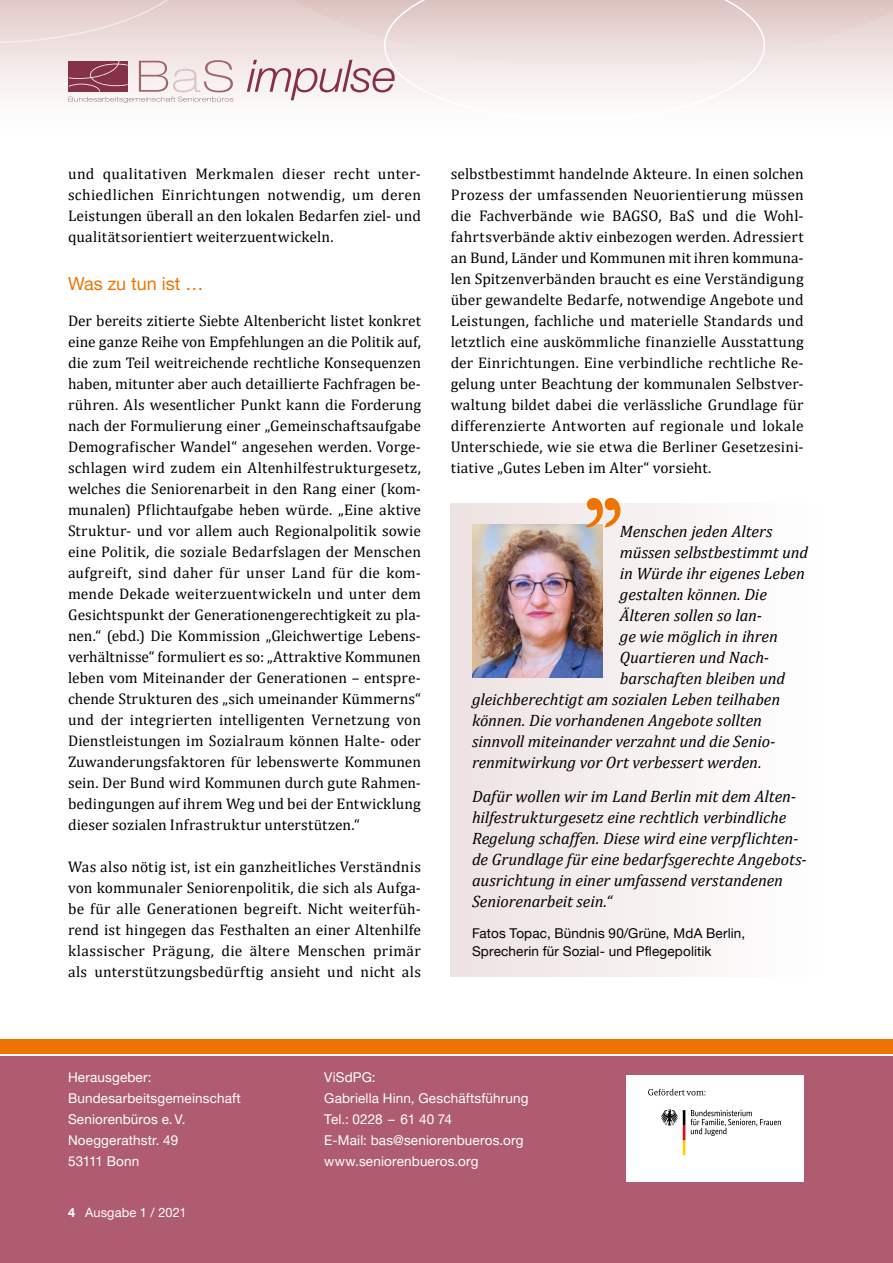
<style>
.page{position:relative;width:893px;height:1263px;background:#fff}
.page>*{position:absolute;margin:0;border:0;box-sizing:border-box;transform-origin:0 0}
.t1{font:18px "Helvetica Neue LT Pro";color:#ee7402}
.t2{font:italic 16.5px/21px "Cambria";letter-spacing:-.005em;color:#000}
.t3{font:15.45px/21px "Cambria";letter-spacing:.01em;color:#000;text-align:justify}
.t4{font:13.5px/21px "Helvetica Neue LT Pro";letter-spacing:.01em;color:#fff}
.t5{font:13.5px/18px "Helvetica Neue LT Pro";letter-spacing:.01em;color:#000}
.t6{font:12.75px "Helvetica Neue LT Pro";letter-spacing:.015em;color:#fff}
.s1{font-weight:700}
</style>
<div class="page">
<div style="left:0;top:0;width:893px;height:143px;background:linear-gradient(to bottom,#e3cdcb,#fff)"></div>
<svg style="left:0;top:0;width:201px;height:43px;background:#e7d4d2"></svg>
<svg style="left:225px;top:0;width:668px;height:68px;background:#e8d7d5"></svg>
<svg style="left:384px;top:0;width:381px;height:121px"></svg>
<div style="left:0;top:1056px;width:893px;height:207px;background:#af5c71"></div>
<div style="left:0;top:1040px;width:893px;height:14px;background:#ee7402"></div>
<svg style="left:247px;top:60px;width:148px;height:40px"></svg>
<svg style="left:69px;top:60px;width:164px;height:43px"></svg>
<div style="left:626px;top:1074px;width:178px;height:107px;background:#fff"></div>
<svg style="left:661px;top:1109px;width:120px;height:46px"></svg>
<svg style="left:648px;top:1089px;width:57px;height:6px"></svg>
<div style="left:451px;top:503px;width:377px;height:474px;background:linear-gradient(to right,#ece2e1,#fff)"></div>
<img style="left:472px;top:524px;width:131px;height:153px">
<svg style="left:585px;top:498px;width:35px;height:29px"></svg>
<p class="t3" style="left:68px;top:163px;width:354px">und qualitativen Merkmalen dieser recht unter&shy;schiedlichen Einrichtungen notwendig, um deren Leistungen überall an den lokalen Bedarfen ziel- und qualitätsorientiert weiterzuentwickeln.</p>
<p class="t1" style="left:68px;top:272px;width:137px">Was zu tun ist …</p>
<p class="t3" style="left:68px;top:310px;width:354px">Der bereits zitierte Siebte Altenbericht listet konkret eine ganze Reihe von Empfehlungen an die Politik auf, die zum Teil weitreichende rechtliche Konsequenzen haben, mitunter aber auch detaillierte Fachfragen be&shy;rühren. Als wesentlicher Punkt kann die Forderung nach der Formulierung einer „Gemeinschaftsaufgabe Demografischer Wandel“ angesehen werden. Vorge&shy;schlagen wird zudem ein Altenhilfestrukturgesetz, welches die Seniorenarbeit in den Rang einer (kom&shy;munalen) Pflichtaufgabe heben würde. „Eine aktive Struktur- und vor allem auch Regionalpolitik sowie eine Politik, die soziale Bedarfslagen der Menschen aufgreift, sind daher für unser Land für die kom&shy;mende Dekade weiterzuentwickeln und unter dem Gesichtspunkt der Generationengerechtigkeit zu pla&shy;nen.“ (ebd.) Die Kommission „Gleichwertige Lebens&shy;verhältnisse“ formuliert es so: „Attraktive Kommunen leben vom Miteinander der Generationen – entspre&shy;chende Strukturen des „sich umeinander Kümmerns“ und der integrierten intelligenten Vernetzung von Dienstleistungen im Sozialraum können Halte- oder Zuwanderungsfaktoren für lebenswerte Kommunen sein. Der Bund wird Kommunen durch gute Rahmen&shy;bedingungen auf ihrem Weg und bei der Entwicklung dieser sozialen Infrastruktur unterstützen.“</p>
<p class="t3" style="left:68px;top:856px;width:354px">Was also nötig ist, ist ein ganzheitliches Verständnis von kommunaler Seniorenpolitik, die sich als Aufga&shy;be für alle Generationen begreift. Nicht weiterfüh&shy;rend ist hingegen das Festhalten an einer Altenhilfe klassischer Prägung, die ältere Menschen primär als unterstützungsbedürftig ansieht und nicht als</p>
<p class="t3" style="left:451px;top:163px;width:354px">selbstbestimmt handelnde Akteure. In einen solchen Prozess der umfassenden Neuorientierung müssen die Fachverbände wie BAGSO, BaS und die Wohl&shy;fahrtsverbände aktiv einbezogen werden. Adressiert an Bund, Länder und Kommunen mit ihren kommuna&shy;len Spitzenverbänden braucht es eine Verständigung über gewandelte Bedarfe, notwendige Angebote und Leistungen, fachliche und materielle Standards und letztlich eine auskömmliche finanzielle Ausstattung der Einrichtungen. Eine verbindliche rechtliche Re&shy;gelung unter Beachtung der kommunalen Selbstver&shy;waltung bildet dabei die verlässliche Grundlage für differenzierte Antworten auf regionale und lokale Unterschiede, wie sie etwa die Berliner Gesetzesini&shy;tiative „Gutes Leben im Alter“ vorsieht.</p>
<p class="t2" style="left:620px;top:520px;width:154px">Menschen jeden Alters</p>
<p class="t2" style="left:620px;top:541px;width:190px">müssen selbstbestimmt und</p>
<p class="t2" style="left:620px;top:562px;width:187px">in Würde ihr eigenes Leben</p>
<p class="t2" style="left:620px;top:583px;width:148px">gestalten können. Die</p>
<p class="t2" style="left:620px;top:604px;width:144px">Älteren sollen so lan-</p>
<p class="t2" style="left:620px;top:625px;width:160px">ge wie möglich in ihren</p>
<p class="t2" style="left:620px;top:646px;width:151px">Quartieren und Nach-</p>
<p class="t2" style="left:620px;top:667px;width:167px">barschaften bleiben und</p>
<p class="t2" style="left:472px;top:688px;width:310px">gleichberechtigt am sozialen Leben teilhaben</p>
<p class="t2" style="left:472px;top:709px;width:292px">können. Die vorhandenen Angebote sollten</p>
<p class="t2" style="left:472px;top:730px;width:305px">sinnvoll miteinander verzahnt und die Senio-</p>
<p class="t2" style="left:472px;top:751px;width:291px">renmitwirkung vor Ort verbessert werden.</p>
<p class="t2" style="left:472px;top:785px;width:336px">Dafür wollen wir im Land Berlin mit dem Alten&shy;hilfestrukturgesetz eine rechtlich verbindliche Regelung schaffen. Diese wird eine verpflichten&shy;de Grundlage für eine bedarfsgerechte Angebots&shy;ausrichtung in einer umfassend verstandenen Seniorenarbeit sein.“</p>
<p class="t5" style="left:472px;top:924px;width:275px">Fatos Topac, Bündnis 90/Grüne, MdA Berlin,<br>Sprecherin für Sozial- und Pflegepolitik</p>
<p class="t4" style="left:68px;top:1066px;width:174px">Herausgeber:<br>Bundesarbeitsgemeinschaft<br>Seniorenbüros e.V.<br>Noeggerathstr. 49<br>53111 Bonn</p>
<p class="t4" style="left:324px;top:1066px;width:206px">ViSdPG:<br>Gabriella Hinn, Geschäftsführung<br>Tel.: 0228 – 61 40 74<br>E-Mail: bas@seniorenbueros.org www.seniorenbueros.org</p>
<p class="t6" style="left:68px;top:1204px;width:120px"><span class="s1">4</span> Ausgabe 1 / 2021</p>
</div>
